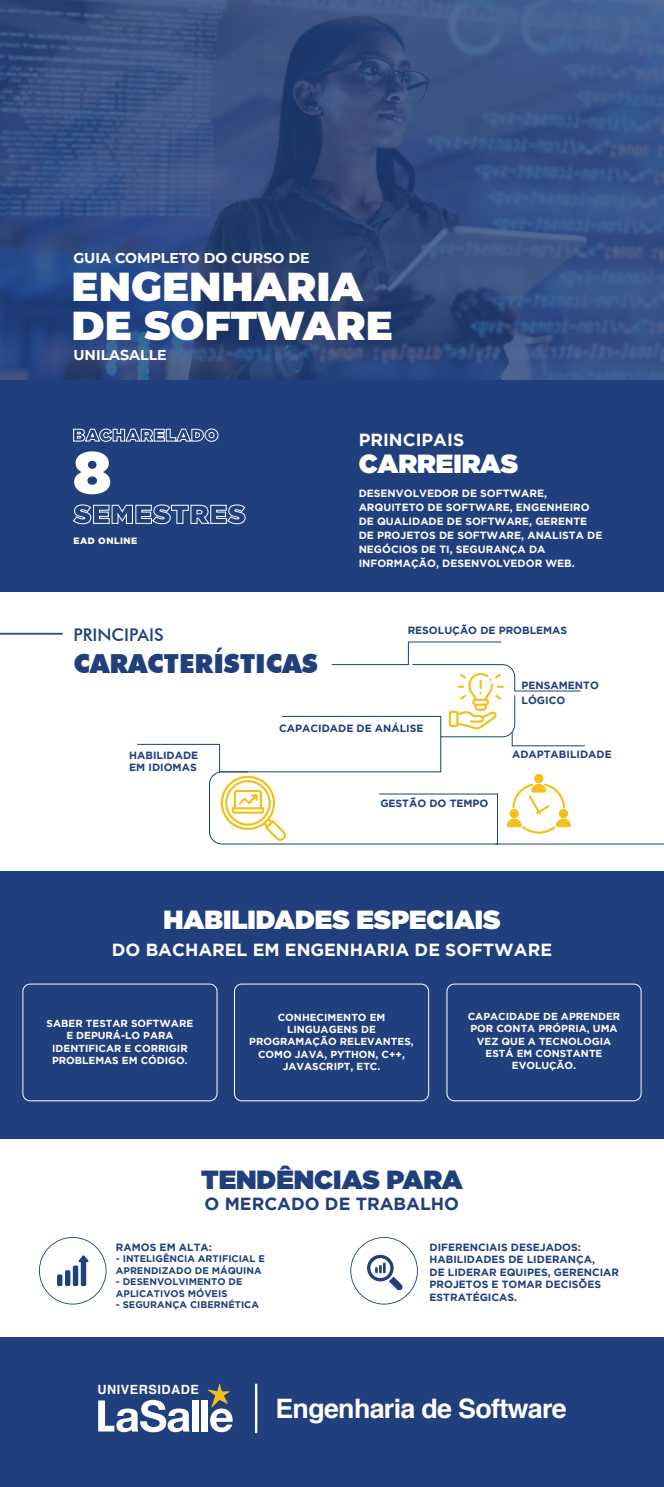
<style>
.page{position:relative;width:664px;height:1487px;background:#fff}
.page>*{position:absolute;margin:0;border:0;box-sizing:border-box;transform-origin:0 0}
.t1{font:900 59.15px "Gotham";color:#fff}
.t2{font:900 40.25px/39px "Montserrat";color:#fff}
.t3{font:700 26.78px "Helvetica";letter-spacing:-.025em;color:#fff}
.t4{font:900 26.25px "Gotham";color:#fff}
.t5{font:900 26.25px "Futura BT";color:#1f407c}
.t6{font:900 26.25px "Gotham";color:#1f407c}
.t7{font:700 17.5px "Gotham";color:#fff}
.t8{font:700 17.5px "Gotham";color:#1f407c}
.t9{font:500 17.5px "Futura BT";color:#1f407c}
.t10{font:700 14.17px "Montserrat";color:#fff}
.t11{font:700 12.69px "Helvetica";letter-spacing:.04em;color:#fff}
.t12{font:700 10.5px/12.6px "Gotham";color:#1f407c}
.t13{font:700 10.5px/14px "Gotham";color:#fff}
.t14{font:700 10.24px/12.2px "Gotham";color:#fff;text-align:center}
.t15{font:700 9.62px/11.5px "Gotham";color:#1f407c}
.t16{font:900 9.1px "Gotham";letter-spacing:.05em;color:#fff}
</style>
<div class="page">
<div style="left:0;top:1337px;width:663px;height:150px;background:#1f407c"></div>
<svg style="left:0;top:0;width:663px;height:380px;background:#324d82"></svg>
<div style="left:0;top:871px;width:663px;height:268px;background:#1f407c"></div>
<div style="left:0;top:380px;width:663px;height:211px;background:#1f407c"></div>
<svg style="left:73px;top:428px;width:145px;height:14px"></svg>
<svg style="left:73px;top:504px;width:172px;height:20px"></svg>
<svg style="left:39px;top:1237px;width:67px;height:67px"></svg>
<svg style="left:350px;top:1237px;width:67px;height:67px"></svg>
<div style="left:23px;top:983px;width:194px;height:118px;border:1px solid #fff;border-radius:7px"></div>
<div style="left:234px;top:983px;width:195px;height:118px;border:1px solid #fff;border-radius:7px"></div>
<div style="left:446px;top:983px;width:195px;height:118px;border:1px solid #fff;border-radius:7px"></div>
<hr style="left:0;top:633px;width:62px;height:1px;background:#1f407c">
<hr style="left:495px;top:843px;width:168px;height:1px;background:#1f407c">
<svg style="left:98px;top:1399px;width:91px;height:33px"></svg>
<div style="left:192px;top:1400px;width:6px;height:31px;background:#fff"></div>
<div style="left:201px;top:1400px;width:6px;height:31px;background:#fff"></div>
<svg style="left:207px;top:1383px;width:26px;height:49px"></svg>
<hr style="left:255px;top:1383px;width:2px;height:50px;background:#fff">
<svg style="left:137px;top:641px;width:448px;height:204px"></svg>
<h3 class="t10" style="left:73px;top:248px;width:238px">GUIA COMPLETO DO CURSO DE</h3>
<h2 class="t2" style="left:72px;top:264px;width:322px">ENGENHARIA<br>DE SOFTWARE</h2>
<h3 class="t10" style="left:73px;top:344px;width:95px">UNILASALLE</h3>
<h1 class="t1" style="left:73px;top:430px;width:39px">8</h1>
<p class="t16" style="left:73px;top:535px;width:65px">EAD ONLINE</p>
<h3 class="t9" style="left:73px;top:624px;width:92px">PRINCIPAIS</h3>
<h3 class="t5" style="left:73px;top:647px;width:246px">CARACTERÍSTICAS</h3>
<h3 class="t7" style="left:358px;top:430px;width:107px">PRINCIPAIS</h3>
<h3 class="t4" style="left:358px;top:445px;width:161px">CARREIRAS</h3>
<p class="t13" style="left:358px;top:486px;width:245px">DESENVOLVEDOR DE SOFTWARE,<br>ARQUITETO DE SOFTWARE, ENGENHEIRO<br>DE QUALIDADE DE SOFTWARE, GERENTE<br>DE PROJETOS DE SOFTWARE, ANALISTA DE<br>NEGÓCIOS DE TI, SEGURANÇA DA<br>INFORMAÇÃO, DESENVOLVEDOR WEB.</p>
<p class="t12" style="left:407px;top:624px;width:161px">RESOLUÇÃO DE PROBLEMAS</p>
<p class="t12" style="left:521px;top:677px;width:79px;line-height:15.8px">PENSAMENTO<br>LÓGICO</p>
<p class="t12" style="left:129px;top:748px;width:70px">HABILIDADE<br>EM IDIOMAS</p>
<p class="t12" style="left:279px;top:722px;width:146px">CAPACIDADE DE ANÁLISE</p>
<p class="t12" style="left:380px;top:796px;width:109px">GESTÃO DO TEMPO</p>
<p class="t12" style="left:512px;top:748px;width:101px">ADAPTABILIDADE</p>
<h3 class="t4" style="left:163px;top:901px;width:338px">HABILIDADES ESPECIAIS</h3>
<h3 class="t7" style="left:112px;top:940px;width:441px">DO BACHAREL EM ENGENHARIA DE SOFTWARE</h3>
<p class="t14" style="left:47px;top:1017px;width:148px">SABER TESTAR SOFTWARE<br>E DEPURÁ-LO PARA<br>IDENTIFICAR E CORRIGIR<br>PROBLEMAS EM CÓDIGO.</p>
<p class="t14" style="left:249px;top:1011px;width:166px">CONHECIMENTO EM<br>LINGUAGENS DE<br>PROGRAMAÇÃO RELEVANTES,<br>COMO JAVA, PYTHON, C++,<br>JAVASCRIPT, ETC.</p>
<p class="t14" style="left:467px;top:1010px;width:154px">CAPACIDADE DE APRENDER<br>POR CONTA PRÓPRIA, UMA<br>VEZ QUE A TECNOLOGIA<br>ESTÁ EM CONSTANTE<br>EVOLUÇÃO.</p>
<h3 class="t6" style="left:201px;top:1160px;width:263px">TENDÊNCIAS PARA</h3>
<h3 class="t8" style="left:204px;top:1193px;width:256px">O MERCADO DE TRABALHO</h3>
<p class="t12" style="left:116px;top:1240px;width:97px">RAMOS EM ALTA:</p>
<p class="t15" style="left:116px;top:1252px;width:150px">- INTELIGÊNCIA ARTIFICIAL E<br>APRENDIZADO DE MÁQUINA</p>
<p class="t15" style="left:116px;top:1275px;width:128px">- DESENVOLVIMENTO DE<br>APLICATIVOS MÓVEIS</p>
<p class="t15" style="left:116px;top:1299px;width:144px">- SEGURANÇA CIBERNÉTICA</p>
<p class="t12" style="left:429px;top:1240px;width:191px">DIFERENCIAIS DESEJADOS:<br>HABILIDADES DE LIDERANÇA,<br>DE LIDERAR EQUIPES, GERENCIAR<br>PROJETOS E TOMAR DECISÕES<br>ESTRATÉGICAS.</p>
<p class="t11" style="left:97px;top:1379px;width:103px">UNIVERSIDADE</p>
<h3 class="t3" style="left:275px;top:1387px;width:293px">Engenharia de Software</h3>
</div>
